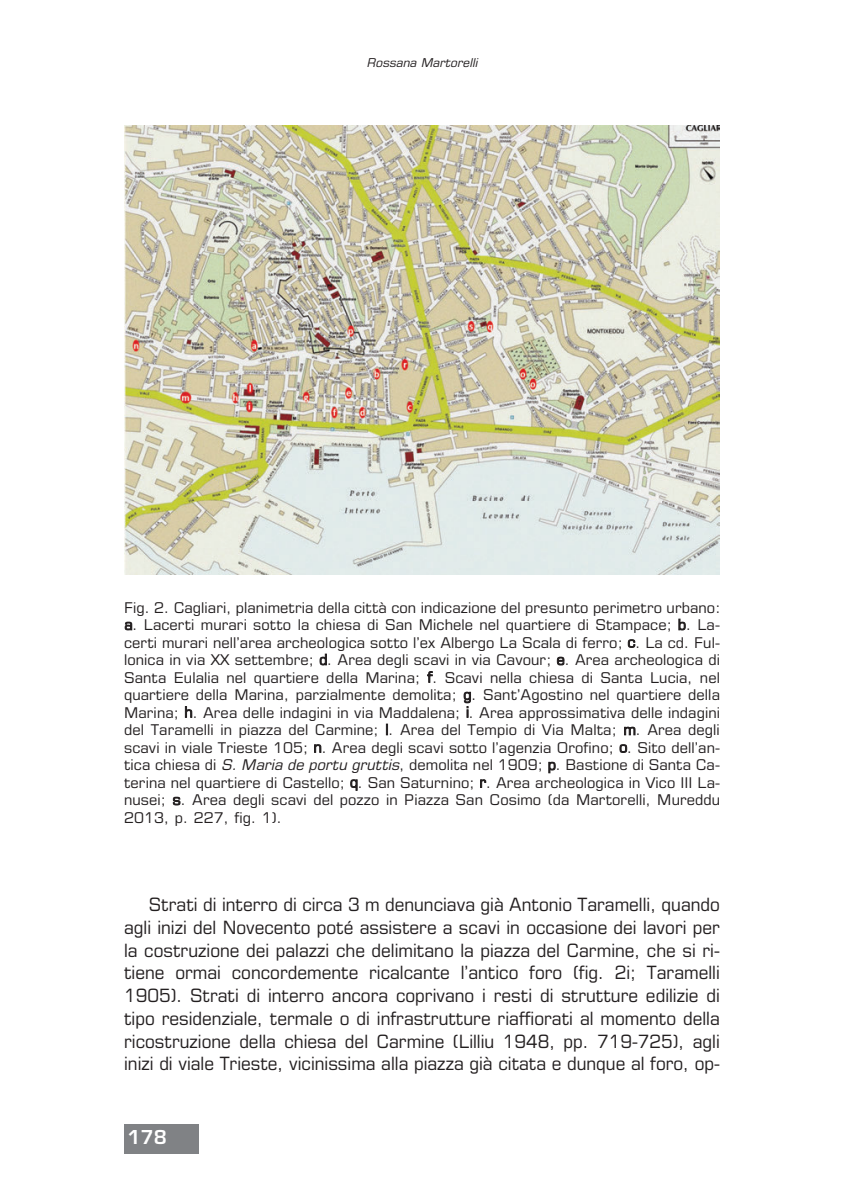
<style>
.page{position:relative;width:844px;height:1191px;background:#fff}
.page>*{position:absolute;margin:0;border:0;box-sizing:border-box;transform-origin:0 0}
.t1{font:700 21px "Eurostile";color:#fff}
.t2{font:18.38px/22.8px "Eurostile LT Pro";color:#231f20;text-align:justify;scale:.95 1}
.t3{font:14.88px/17.5px "Eurostile LT Pro";letter-spacing:.005em;color:#231f20;text-align:justify}
.t4{font:italic 12.25px "Eurostile LT Pro";color:#231f20}
.s1{font-style:italic}
</style>
<div class="page">
<div style="left:124px;top:1124px;width:74px;height:30px;background:#808285"></div>
<img style="left:124px;top:125px;width:595px;height:449px">
<p class="t4" style="left:366px;top:58px;width:115px">Rossana Martorelli</p>
<p class="t3" style="left:124px;top:600px;width:597px">Fig. 2. Cagliari, planimetria della città con indicazione del presunto perimetro urbano: a. Lacerti murari sotto la chiesa di San Michele nel quartiere di Stampace; b. La&shy;certi murari nell’area archeologica sotto l’ex Albergo La Scala di ferro; c. La cd. Ful&shy;lonica in via XX settembre; d. Area degli scavi in via Cavour; e. Area archeologica di Santa Eulalia nel quartiere della Marina; f. Scavi nella chiesa di Santa Lucia, nel quartiere della Marina, parzialmente demolita; g. Sant’Agostino nel quartiere della Marina; h. Area delle indagini in via Maddalena; i. Area approssimativa delle indagini del Taramelli in piazza del Carmine; l. Area del Tempio di Via Malta; m. Area degli scavi in viale Trieste 105; n. Area degli scavi sotto l’agenzia Orofino; o. Sito dell’an&shy;tica chiesa di <span class="s1">S. Maria de portu gruttis</span>, demolita nel 1909; p. Bastione di Santa Ca&shy;terina nel quartiere di Castello; q. San Saturnino; r. Area archeologica in Vico III La&shy;nusei; s. Area degli scavi del pozzo in Piazza San Cosimo (da Martorelli, Mureddu 2013, p. 227, fig. 1).</p>
<p class="t2" style="left:124px;top:895px;width:628px;text-indent:25px">Strati di interro di circa 3 m denunciava già Antonio Taramelli, quando agli inizi del Novecento poté assistere a scavi in occasione dei lavori per la costruzione dei palazzi che delimitano la piazza del Carmine, che si ri&shy;tiene ormai concordemente ricalcante l’antico foro (fig. 2i; Taramelli 1905). Strati di interro ancora coprivano i resti di strutture edilizie di tipo residenziale, termale o di infrastrutture riaffiorati al momento della ricostruzione della chiesa del Carmine (Lilliu 1948, pp. 719-725), agli inizi di viale Trieste, vicinissima alla piazza già citata e dunque al foro, op-</p>
<h1 class="t1" style="left:128px;top:1124px;width:41px">178</h1>
</div>
